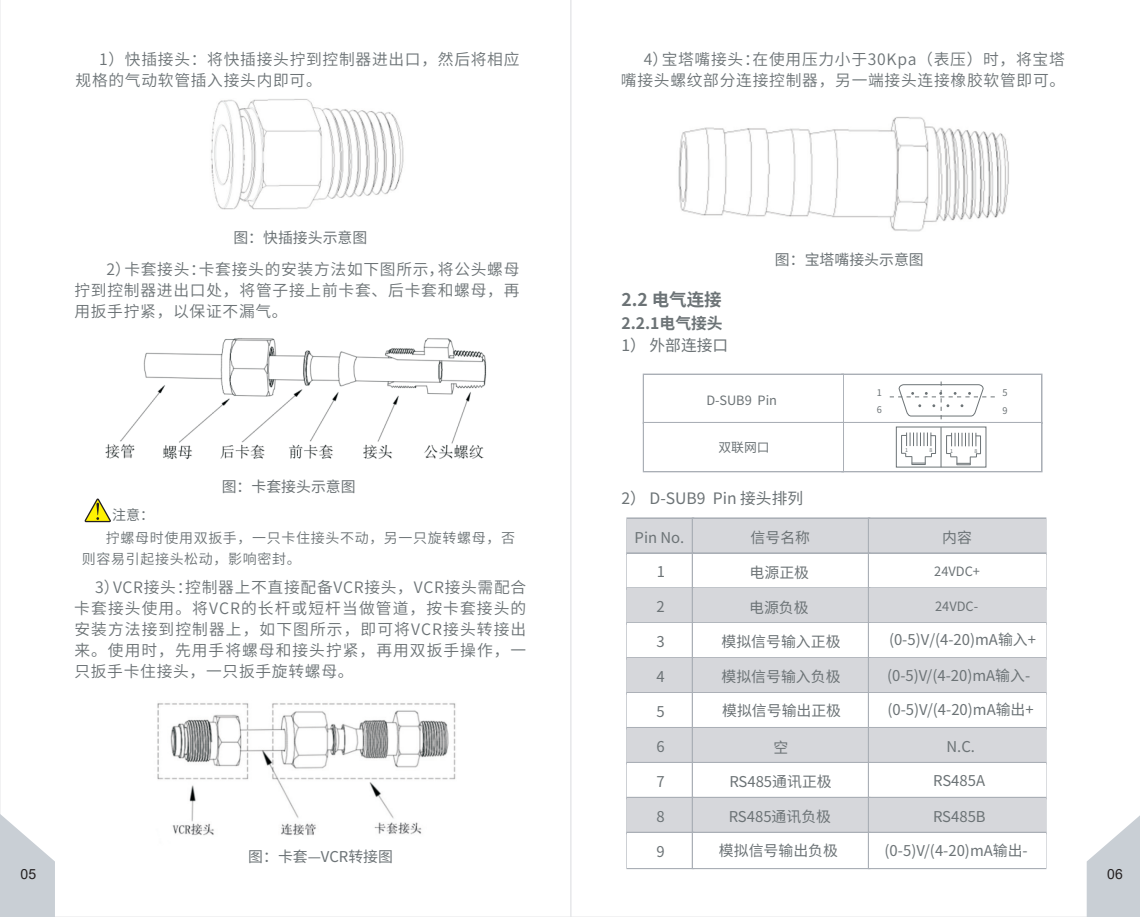
<style>
.page{position:relative;width:1140px;height:917px;background:#fff}
.page>*{position:absolute;margin:0;border:0;box-sizing:border-box;transform-origin:0 0}
.t1{font:700 17.5px "Source Han Sans CN";color:#6c7376}
.t2{font:15.75px/21px "Source Han Sans CN";letter-spacing:.045em;color:#6c7376;text-align:justify}
.t3{font:15.75px "Source Han Sans CN";color:#6c7376}
.t4{font:700 15.75px "Source Han Sans CN";color:#6c7376}
.t5{font:14.88px "Source Han Sans CN";color:#6c7376}
.t6{font:14px/21px "Source Han Sans CN";letter-spacing:.045em;color:#6c7376}
.t7{font:14px "Arial";color:#231f20}
.t8{font:14px "Source Han Sans CN";color:#6c7376}
.t9{font:12.78px "Source Han Sans CN";color:#6c7376}
.t10{font:9.28px/17px "Source Han Sans CN";color:#6c7376}
.t11{font:5.25px "Source Han Sans CN";color:#6c7376}
</style>
<div class="page">
<svg style="left:570px;top:0;width:516px;height:917px"></svg>
<img style="left:211px;top:99px;width:193px;height:111px">
<svg style="left:0;top:814px;width:55px;height:103px"></svg>
<svg style="left:1086px;top:816px;width:53px;height:101px"></svg>
<svg style="left:84px;top:498px;width:27px;height:25px"></svg>
<img style="left:105px;top:338px;width:382px;height:122px">
<img style="left:629px;top:111px;width:428px;height:127px">
<img style="left:157px;top:703px;width:299px;height:133px">
<div style="left:626px;top:517px;width:68px;height:38px;border:2px solid #aaafb6"></div>
<div style="left:627px;top:519px;width:66px;height:35px;background:#d6d7db"></div>
<div style="left:691px;top:517px;width:179px;height:38px;border:2px solid #aaafb6"></div>
<div style="left:693px;top:519px;width:176px;height:35px;background:#d6d7db"></div>
<div style="left:867px;top:517px;width:179px;height:38px;border:2px solid #aaafb6"></div>
<div style="left:869px;top:519px;width:176px;height:35px;background:#d6d7db"></div>
<div style="left:626px;top:552px;width:68px;height:38px;border:2px solid #aaafb6"></div>
<div style="left:627px;top:554px;width:66px;height:35px;background:#fff"></div>
<div style="left:691px;top:552px;width:179px;height:38px;border:2px solid #aaafb6"></div>
<div style="left:693px;top:554px;width:176px;height:35px;background:#fff"></div>
<div style="left:867px;top:552px;width:179px;height:38px;border:2px solid #aaafb6"></div>
<div style="left:869px;top:554px;width:176px;height:35px;background:#fff"></div>
<div style="left:626px;top:587px;width:68px;height:38px;border:2px solid #aaafb6"></div>
<div style="left:627px;top:589px;width:66px;height:34px;background:#d6d7db"></div>
<div style="left:691px;top:587px;width:179px;height:38px;border:2px solid #aaafb6"></div>
<div style="left:693px;top:589px;width:176px;height:34px;background:#d6d7db"></div>
<div style="left:867px;top:587px;width:179px;height:38px;border:2px solid #aaafb6"></div>
<div style="left:869px;top:589px;width:176px;height:34px;background:#d6d7db"></div>
<div style="left:626px;top:622px;width:68px;height:38px;border:2px solid #aaafb6"></div>
<div style="left:627px;top:623px;width:66px;height:35px;background:#fff"></div>
<div style="left:691px;top:622px;width:179px;height:38px;border:2px solid #aaafb6"></div>
<div style="left:693px;top:623px;width:176px;height:35px;background:#fff"></div>
<div style="left:867px;top:622px;width:179px;height:38px;border:2px solid #aaafb6"></div>
<div style="left:869px;top:623px;width:176px;height:35px;background:#fff"></div>
<div style="left:626px;top:657px;width:68px;height:38px;border:2px solid #aaafb6"></div>
<div style="left:627px;top:658px;width:66px;height:35px;background:#d6d7db"></div>
<div style="left:691px;top:657px;width:179px;height:38px;border:2px solid #aaafb6"></div>
<div style="left:693px;top:658px;width:176px;height:35px;background:#d6d7db"></div>
<div style="left:867px;top:657px;width:179px;height:38px;border:2px solid #aaafb6"></div>
<div style="left:869px;top:658px;width:176px;height:35px;background:#d6d7db"></div>
<div style="left:626px;top:692px;width:68px;height:37px;border:2px solid #aaafb6"></div>
<div style="left:627px;top:693px;width:66px;height:35px;background:#fff"></div>
<div style="left:691px;top:692px;width:179px;height:37px;border:2px solid #aaafb6"></div>
<div style="left:693px;top:693px;width:176px;height:35px;background:#fff"></div>
<div style="left:867px;top:692px;width:179px;height:37px;border:2px solid #aaafb6"></div>
<div style="left:869px;top:693px;width:176px;height:35px;background:#fff"></div>
<div style="left:626px;top:727px;width:68px;height:37px;border:2px solid #aaafb6"></div>
<div style="left:627px;top:728px;width:66px;height:35px;background:#d6d7db"></div>
<div style="left:691px;top:727px;width:179px;height:37px;border:2px solid #aaafb6"></div>
<div style="left:693px;top:728px;width:176px;height:35px;background:#d6d7db"></div>
<div style="left:867px;top:727px;width:179px;height:37px;border:2px solid #aaafb6"></div>
<div style="left:869px;top:728px;width:176px;height:35px;background:#d6d7db"></div>
<div style="left:626px;top:762px;width:68px;height:37px;border:2px solid #aaafb6"></div>
<div style="left:627px;top:763px;width:66px;height:35px;background:#fff"></div>
<div style="left:691px;top:762px;width:179px;height:37px;border:2px solid #aaafb6"></div>
<div style="left:693px;top:763px;width:176px;height:35px;background:#fff"></div>
<div style="left:867px;top:762px;width:179px;height:37px;border:2px solid #aaafb6"></div>
<div style="left:869px;top:763px;width:176px;height:35px;background:#fff"></div>
<div style="left:626px;top:797px;width:68px;height:37px;border:2px solid #aaafb6"></div>
<div style="left:627px;top:798px;width:66px;height:35px;background:#d6d7db"></div>
<div style="left:691px;top:797px;width:179px;height:37px;border:2px solid #aaafb6"></div>
<div style="left:693px;top:798px;width:176px;height:35px;background:#d6d7db"></div>
<div style="left:867px;top:797px;width:179px;height:37px;border:2px solid #aaafb6"></div>
<div style="left:869px;top:798px;width:176px;height:35px;background:#d6d7db"></div>
<div style="left:626px;top:832px;width:68px;height:37px;border:2px solid #aaafb6"></div>
<div style="left:627px;top:833px;width:66px;height:35px;background:#fff"></div>
<div style="left:691px;top:832px;width:179px;height:37px;border:2px solid #aaafb6"></div>
<div style="left:693px;top:833px;width:176px;height:35px;background:#fff"></div>
<div style="left:867px;top:832px;width:179px;height:37px;border:2px solid #aaafb6"></div>
<div style="left:869px;top:833px;width:176px;height:35px;background:#fff"></div>
<div style="left:841px;top:374px;width:201px;height:50px;border:3px solid #aaafb6"></div>
<div style="left:842px;top:375px;width:198px;height:48px;background:#fff"></div>
<div style="left:642px;top:374px;width:201px;height:50px;border:3px solid #aaafb6"></div>
<div style="left:644px;top:375px;width:198px;height:48px;background:#fff"></div>
<svg style="left:889px;top:381px;width:106px;height:38px"></svg>
<div style="left:841px;top:422px;width:201px;height:50px;border:3px solid #aaafb6"></div>
<div style="left:842px;top:423px;width:199px;height:48px;background:#fff"></div>
<div style="left:642px;top:422px;width:201px;height:50px;border:3px solid #aaafb6"></div>
<div style="left:644px;top:423px;width:198px;height:48px;background:#fff"></div>
<div style="left:895px;top:427px;width:91px;height:41px;border:1px solid #6c7376"></div>
<hr style="left:940px;top:427px;width:1px;height:40px;background:#6c7376">
<svg style="left:901px;top:433px;width:35px;height:32px"></svg>
<svg style="left:946px;top:433px;width:35px;height:32px"></svg>
<p class="t2" style="left:75px;top:49px;width:445px;text-indent:24px">1）快插接头：将快插接头拧到控制器进出口，然后将相应规格的气动软管插入接头内即可。</p>
<p class="t5" style="left:233px;top:229px;width:135px">图：快插接头示意图</p>
<p class="t2" style="left:74px;top:259px;width:446px;text-indent:32px">2）卡套接头：卡套接头的安装方法如下图所示，将公头螺母拧到控制器进出口处，将管子接上前卡套、后卡套和螺母，再用扳手拧紧，以保证不漏气。</p>
<p class="t8" style="left:112px;top:507px;width:43px">注意：</p>
<p class="t5" style="left:222px;top:479px;width:135px">图：卡套接头示意图</p>
<p class="t6" style="left:82px;top:528px;width:434px;text-indent:24px">拧螺母时使用双扳手，一只卡住接头不动，另一只旋转螺母，否则容易引起接头松动，影响密封。</p>
<p class="t2" style="left:74px;top:577px;width:453px;text-indent:21px">3）VCR接头：控制器上不直接配备VCR接头，VCR接头需配合卡套接头使用。将VCR的长杆或短杆当做管道，按卡套接头的安装方法接到控制器上，如下图所示，即可将VCR接头转接出来。使用时，先用手将螺母和接头拧紧，再用双扳手操作，一只扳手卡住接头，一只扳手旋转螺母。</p>
<p class="t5" style="left:248px;top:848px;width:146px">图：卡套—VCR转接图</p>
<p class="t2" style="left:620px;top:49px;width:446px;text-align:right">4）宝塔嘴接头：在使用压力小于30Kpa（表压）时，将宝塔<br>嘴接头螺纹部分连接控制器，另一端接头连接橡胶软管即可。</p>
<p class="t1" style="left:621px;top:289px;width:102px">2.2 电气连接</p>
<p class="t4" style="left:621px;top:314px;width:103px">2.2.1电气接头</p>
<p class="t3" style="left:621px;top:336px;width:108px">1） 外部连接口</p>
<p class="t5" style="left:774px;top:251px;width:150px">图：宝塔嘴接头示意图</p>
<p class="t9" style="left:706px;top:393px;width:72px">D-SUB9 Pin</p>
<p class="t10" style="left:876px;top:384px;width:7px">1<br>6</p>
<p class="t10" style="left:1002px;top:384px;width:7px">5<br>9</p>
<p class="t9" style="left:718px;top:440px;width:53px">双联网口</p>
<p class="t11" style="left:904px;top:447px;width:4px">1</p>
<p class="t11" style="left:929px;top:447px;width:4px">8</p>
<p class="t11" style="left:949px;top:448px;width:4px">1</p>
<p class="t11" style="left:974px;top:448px;width:4px">8</p>
<p class="t3" style="left:621px;top:489px;width:183px">2） D-SUB9 Pin 接头排列</p>
<p class="t5" style="left:634px;top:529px;width:51px">Pin No.</p>
<p class="t5" style="left:750px;top:529px;width:61px">信号名称</p>
<p class="t5" style="left:942px;top:529px;width:31px">内容</p>
<p class="t5" style="left:656px;top:564px;width:10px">1</p>
<p class="t5" style="left:656px;top:599px;width:10px">2</p>
<p class="t5" style="left:656px;top:633px;width:10px">3</p>
<p class="t5" style="left:656px;top:668px;width:10px">4</p>
<p class="t5" style="left:656px;top:703px;width:10px">5</p>
<p class="t5" style="left:656px;top:738px;width:10px">6</p>
<p class="t5" style="left:749px;top:564px;width:61px">电源正极</p>
<p class="t9" style="left:934px;top:565px;width:47px">24VDC+</p>
<p class="t5" style="left:749px;top:599px;width:61px">电源负极</p>
<p class="t9" style="left:934px;top:599px;width:45px">24VDC-</p>
<p class="t5" style="left:721px;top:634px;width:120px">模拟信号输入正极</p>
<p class="t5" style="left:888px;top:632px;width:148px">(0-5)V/(4-20)mA输入+</p>
<p class="t5" style="left:887px;top:668px;width:145px">(0-5)V/(4-20)mA输入-</p>
<p class="t5" style="left:721px;top:668px;width:120px">模拟信号输入负极</p>
<p class="t5" style="left:722px;top:702px;width:120px">模拟信号输出正极</p>
<p class="t5" style="left:887px;top:701px;width:148px">(0-5)V/(4-20)mA输出+</p>
<p class="t5" style="left:773px;top:739px;width:16px">空</p>
<p class="t5" style="left:946px;top:738px;width:30px">N.C.</p>
<p class="t5" style="left:656px;top:773px;width:10px">7</p>
<p class="t5" style="left:656px;top:808px;width:10px">8</p>
<p class="t5" style="left:656px;top:843px;width:10px">9</p>
<p class="t5" style="left:729px;top:773px;width:104px">RS485通讯正极</p>
<p class="t5" style="left:728px;top:808px;width:104px">RS485通讯负极</p>
<p class="t5" style="left:718px;top:842px;width:120px">模拟信号输出负极</p>
<p class="t5" style="left:932px;top:772px;width:53px">RS485A</p>
<p class="t5" style="left:932px;top:808px;width:54px">RS485B</p>
<p class="t5" style="left:884px;top:842px;width:145px">(0-5)V/(4-20)mA输出-</p>
<p class="t7" style="left:21px;top:864px;width:17px">05</p>
<p class="t7" style="left:1107px;top:864px;width:17px">06</p>
</div>
